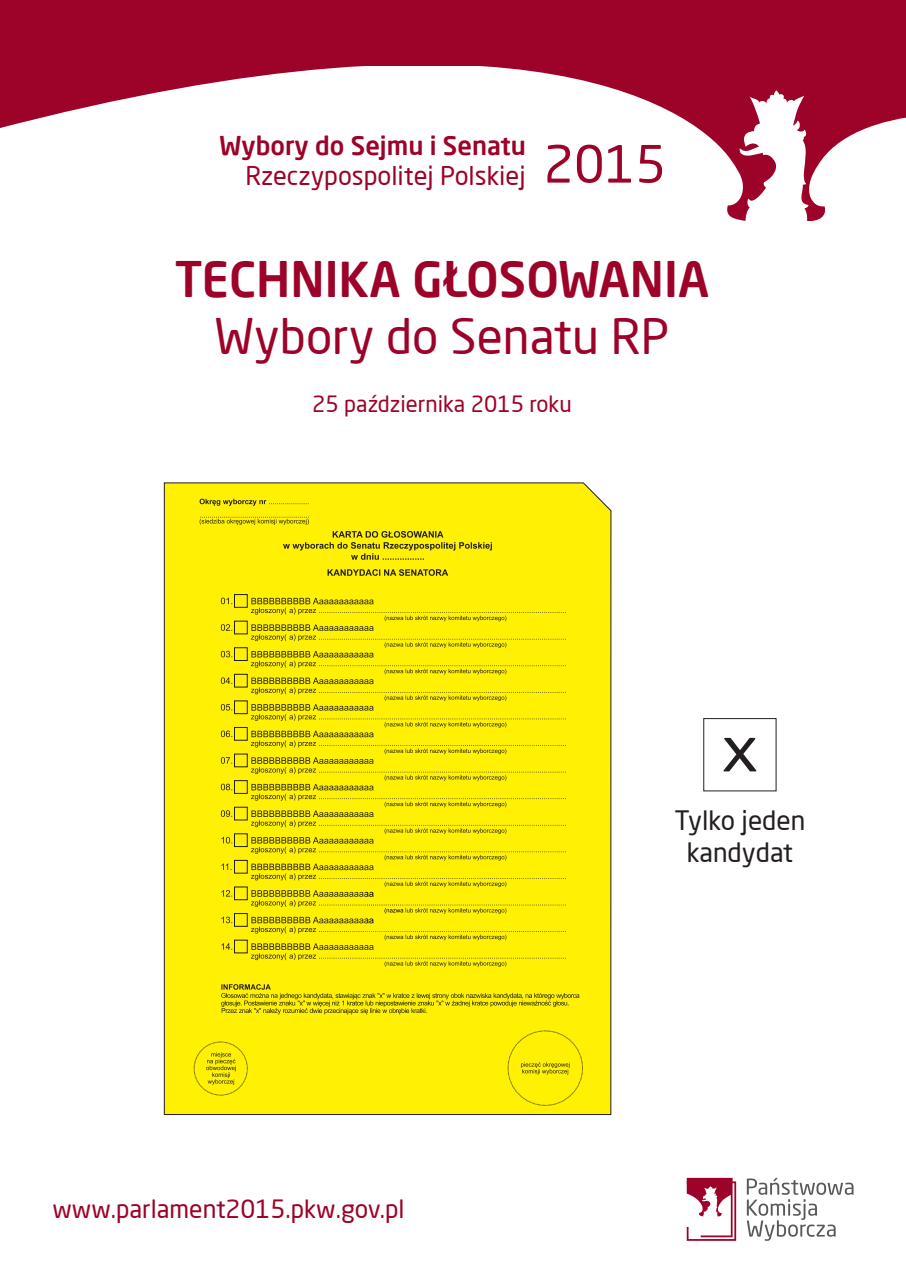
<style>
.page{position:relative;width:906px;height:1276px;background:#fff}
.page>*{position:absolute;margin:0;border:0;box-sizing:border-box;transform-origin:0 0}
.t1{font:50.62px "Neo Sans Pro";color:#9d0228}
.t2{font:500 48.07px "Neo Sans Pro";color:#9d0228}
.t3{font:48.07px "Neo Sans Pro";color:#9d0228}
.t4{font:26.25px/31.5px "Neo Sans Pro";color:#231f20;text-align:center}
.t5{font:25.42px "Neo Sans Pro";color:#9d0228}
.t6{font:500 25.42px "Neo Sans Pro";color:#9d0228}
.t7{font:24.75px "Neo Sans Pro";color:#9d0228}
.t8{font:22.05px "Neo Sans Pro";color:#9d0228}
</style>
<div class="page">
<svg style="left:0;top:0;width:906px;height:222px"></svg>
<svg style="left:747px;top:1177px;width:106px;height:63px"></svg>
<svg style="left:687px;top:1177px;width:49px;height:63px"></svg>
<div style="left:703px;top:718px;width:73px;height:73px;background:#fff;border:1px solid #231f20"></div>
<svg style="left:723px;top:738px;width:33px;height:33px"></svg>
<div style="left:164px;top:482px;width:447px;height:633px;background:#fff101"></div>
<div style="left:234px;top:647px;width:14px;height:14px;border:1px solid #231f20"></div>
<div style="left:234px;top:674px;width:14px;height:13px;border:1px solid #231f20"></div>
<div style="left:234px;top:700px;width:14px;height:14px;border:1px solid #231f20"></div>
<div style="left:234px;top:727px;width:14px;height:13px;border:1px solid #231f20"></div>
<div style="left:234px;top:753px;width:14px;height:14px;border:1px solid #231f20"></div>
<div style="left:234px;top:780px;width:14px;height:14px;border:1px solid #231f20"></div>
<div style="left:234px;top:807px;width:14px;height:13px;border:1px solid #231f20"></div>
<div style="left:234px;top:833px;width:14px;height:14px;border:1px solid #231f20"></div>
<div style="left:234px;top:621px;width:14px;height:13px;border:1px solid #231f20"></div>
<div style="left:234px;top:594px;width:14px;height:14px;border:1px solid #231f20"></div>
<svg style="left:221px;top:837px;width:11px;height:6px"></svg>
<svg style="left:221px;top:810px;width:11px;height:7px"></svg>
<svg style="left:221px;top:783px;width:11px;height:7px"></svg>
<svg style="left:221px;top:757px;width:11px;height:6px"></svg>
<svg style="left:221px;top:730px;width:11px;height:7px"></svg>
<svg style="left:221px;top:704px;width:11px;height:6px"></svg>
<svg style="left:221px;top:677px;width:11px;height:7px"></svg>
<svg style="left:221px;top:651px;width:11px;height:6px"></svg>
<svg style="left:221px;top:624px;width:11px;height:7px"></svg>
<svg style="left:221px;top:597px;width:11px;height:7px"></svg>
<div style="left:234px;top:860px;width:14px;height:13px;border:1px solid #231f20"></div>
<div style="left:234px;top:886px;width:14px;height:14px;border:1px solid #231f20"></div>
<div style="left:234px;top:913px;width:14px;height:13px;border:1px solid #231f20"></div>
<div style="left:234px;top:939px;width:14px;height:14px;border:1px solid #231f20"></div>
<svg style="left:221px;top:943px;width:11px;height:6px"></svg>
<svg style="left:221px;top:916px;width:11px;height:7px"></svg>
<svg style="left:221px;top:890px;width:11px;height:6px"></svg>
<svg style="left:221px;top:863px;width:10px;height:7px"></svg>
<div style="left:194px;top:1041px;width:53px;height:54px;border:1px dashed #231f20;border-radius:50%"></div>
<svg style="left:206px;top:1052px;width:30px;height:33px"></svg>
<div style="left:508px;top:1030px;width:75px;height:75px;border:1px dashed #231f20;border-radius:50%"></div>
<svg style="left:521px;top:1062px;width:48px;height:12px"></svg>
<svg style="left:283px;top:531px;width:209px;height:29px;background:#dbcf05"></svg>
<svg style="left:327px;top:569px;width:121px;height:7px"></svg>
<svg style="left:221px;top:984px;width:358px;height:30px;background:#e0d305"></svg>
<svg style="left:200px;top:499px;width:109px;height:7px"></svg>
<svg style="left:200px;top:517px;width:109px;height:8px"></svg>
<svg style="left:251px;top:598px;width:315px;height:369px;background:#eee103"></svg>
<p class="t6" style="left:219px;top:129px;width:308px">Wybory do Sejmu i Senatu</p>
<p class="t5" style="left:245px;top:160px;width:282px">Rzeczypospolitej Polskiej</p>
<h1 class="t1" style="left:543px;top:133px;width:124px">2015</h1>
<h2 class="t2" style="left:175px;top:248px;width:536px">TECHNIKA GŁOSOWANIA</h2>
<h2 class="t3" style="left:215px;top:307px;width:456px">Wybory do Senatu RP</h2>
<p class="t8" style="left:312px;top:390px;width:261px">25 października 2015 roku</p>
<p class="t7" style="left:52px;top:1194px;width:353px">www.parlament2015.pkw.gov.pl</p>
<p class="t4" style="left:674px;top:804px;width:132px">Tylko jeden kandydat</p>
</div>
